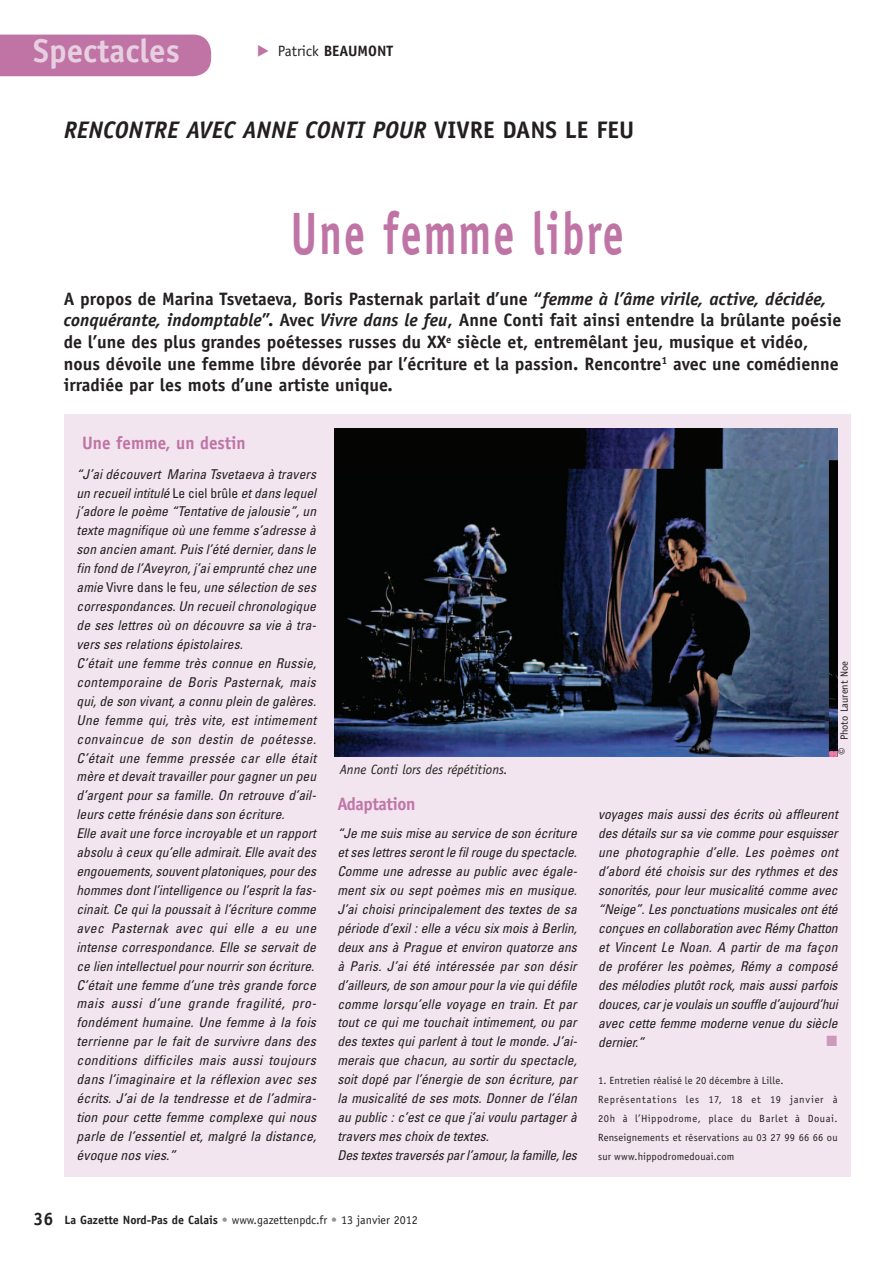
<style>
.page{position:relative;width:893px;height:1263px;background:#fff}
.page>*{position:absolute;margin:0;border:0;box-sizing:border-box;transform-origin:0 0}
.t1{font:700 60px "Officina Sans";letter-spacing:.05em;color:#bf74a5;scale:.7 1}
.t2{font:700 33px "Officina Sans";color:#e7cee0}
.t3{font:italic 700 24px "Officina Sans";color:#231f20}
.t4{font:700 24px "Officina Sans";color:#231f20}
.t5{font:700 18px/21.6px "Officina Sans";color:#231f20}
.t6{font:700 18px "Officina Sans";color:#bf74a5;scale:.95 1}
.t7{font:700 18px "Officina Sans";letter-spacing:-.025em;color:#c076a7}
.t8{font:700 15px "Officina Sans";color:#231f20}
.t9{font:italic condensed 13.5px/18.9px "Univers";letter-spacing:.005em;color:#231f20}
.t10{font:italic 13.5px "Officina Sans";color:#231f20}
.t11{font:12px "Officina Sans";color:#231f20}
.t12{font:10.5px/18.9px "Officina Sans";letter-spacing:.02em;color:#231f20}
.t13{font:10.5px "Officina Sans";color:#231f20}
.s1{font-weight:400}
.s2{font-style:normal}
.s3{font-style:italic}
.s4{font-weight:700;font-size:18px}
.s5{font-weight:700}
.s6{color:#939598}
.s7{font-size:13.5px}
</style>
<div class="page">
<div style="left:0;top:35px;width:211px;height:41px;background:#bf74a5"></div>
<div style="left:64px;top:415px;width:787px;height:762px;background:#f2e5ef"></div>
<img style="left:335px;top:428px;width:502px;height:329px">
<h2 class="t2" style="left:33px;top:30px;width:148px">Spectacles</h2>
<p class="t8" style="left:278px;top:41px;width:117px"><span class="s1">Patrick</span> BEAUMONT</p>
<h3 class="t3" style="left:64px;top:116px;width:467px">Rencontre avec Anne Conti pour <span class="s2">Vivre dans</span></h3>
<h3 class="t4" style="left:565px;top:115px;width:56px">le feu</h3>
<h1 class="t1" style="left:291px;top:196px;width:477px">Une femme libre</h1>
<p class="t5" style="left:64px;top:288px;width:779px">A propos de Marina Tsvetaeva, Boris Pasternak parlait d’une “<span class="s3">femme à l’âme virile, active, décidée, conquérante, indomptable</span>”. Avec <span class="s3">Vivre dans le feu</span>, Anne Conti fait ainsi entendre la brûlante poésie de l’une des plus grandes poétesses russes du XX<sup>e</sup> siècle et, entremêlant jeu, musique et vidéo, nous dévoile une femme libre dévorée par l’écriture et la passion. Rencontre<sup>1</sup> avec une comédienne irradiée par les mots d’une artiste unique.</p>
<h3 class="t6" style="left:82px;top:432px;width:174px">Une femme, un destin</h3>
<p class="t9" style="left:77px;top:464px;width:241px">“J’ai découvert Marina Tsvetaeva à travers un recueil intitulé <span class="s2">Le ciel brûle</span> et dans lequel j’adore le poème “Tentative de jalousie”, un texte magnifique où une femme s’adresse à son ancien amant. Puis l’été dernier, dans le fin fond de l’Aveyron, j’ai emprunté chez une amie <span class="s2">Vivre dans le feu</span>, une sélection de ses correspondances. Un recueil chronologique de ses lettres où on découvre sa vie à tra&shy;vers ses relations épistolaires.<br>C’était une femme très connue en Russie, contemporaine de Boris Pasternak, mais qui, de son vivant, a connu plein de galères.<br>Une femme qui, très vite, est intimement convaincue de son destin de poétesse.<br>C’était une femme pressée car elle était mère et devait travailler pour gagner un peu d’argent pour sa famille. On retrouve d’ail&shy;leurs cette frénésie dans son écriture.<br>Elle avait une force incroyable et un rapport absolu à ceux qu’elle admirait. Elle avait des engouements, souvent platoniques, pour des hommes dont l’intelligence ou l’esprit la fas&shy;cinait. Ce qui la poussait à l’écriture comme avec Pasternak avec qui elle a eu une intense correspondance. Elle se servait de ce lien intellectuel pour nourrir son écriture.<br>C’était une femme d’une très grande force mais aussi d’une grande fragilité, pro&shy;fondément humaine. Une femme à la fois terrienne par le fait de survivre dans des conditions difficiles mais aussi toujours dans l’imaginaire et la réflexion avec ses écrits. J’ai de la tendresse et de l’admira&shy;tion pour cette femme complexe qui nous parle de l’essentiel et, malgré la distance, évoque nos vies.”</p>
<p class="t10" style="left:340px;top:761px;width:170px">Anne Conti lors des répétitions.</p>
<h3 class="t7" style="left:337px;top:793px;width:80px">Adaptation</h3>
<p class="t9" style="left:337px;top:823px;width:241px">“Je me suis mise au service de son écriture et ses lettres seront le fil rouge du spectacle.<br>Comme une adresse au public avec égale&shy;ment six ou sept poèmes mis en musique.<br>J’ai choisi principalement des textes de sa période d’exil : elle a vécu six mois à Berlin, deux ans à Prague et environ quatorze ans à Paris. J’ai été intéressée par son désir d’ailleurs, de son amour pour la vie qui défile comme lorsqu’elle voyage en train. Et par tout ce qui me touchait intimement, ou par des textes qui parlent à tout le monde. J’ai&shy;merais que chacun, au sortir du spectacle, soit dopé par l’énergie de son écriture, par la musicalité de ses mots. Donner de l’élan au public : c’est ce que j’ai voulu partager à travers mes choix de textes.<br>Des textes traversés par l’amour, la famille, les</p>
<p class="t11" style="left:33px;top:1213px;width:386px"><span class="s4">36</span> <span class="s5">La Gazette Nord‑Pas de Calais</span> <span class="s6">•</span> www.gazettenpdc.fr <span class="s6">•</span> 13 janvier 2012</p>
<p class="t13" style="left:838px;top:755px;width:95px;rotate:-90deg"><span class="s7">©</span> Photo Laurent Noe</p>
<p class="t9" style="left:598px;top:805px;width:241px;text-align:justify">voyages mais aussi des écrits où affleurent des détails sur sa vie comme pour esquisser une photographie d’elle. Les poèmes ont d’abord été choisis sur des rythmes et des sonorités, pour leur musicalité comme avec “Neige”. Les ponctuations musicales ont été conçues en collaboration avec Rémy Chatton et Vincent Le Noan. A partir de ma façon de proférer les poèmes, Rémy a composé des mélodies plutôt rock, mais aussi parfois douces, car je voulais un souffle d’aujourd’hui avec cette femme moderne venue du siècle dernier.”</p>
<p class="t12" style="left:598px;top:1071px;width:241px">1. Entretien réalisé le 20 décembre à Lille.<br>Représentations les 17, 18 et 19 janvier à 20h à l’Hippodrome, place du Barlet à Douai.<br>Renseignements et réservations au 03 27 99 66 66 ou sur www.hippodromedouai.com</p>
</div>
